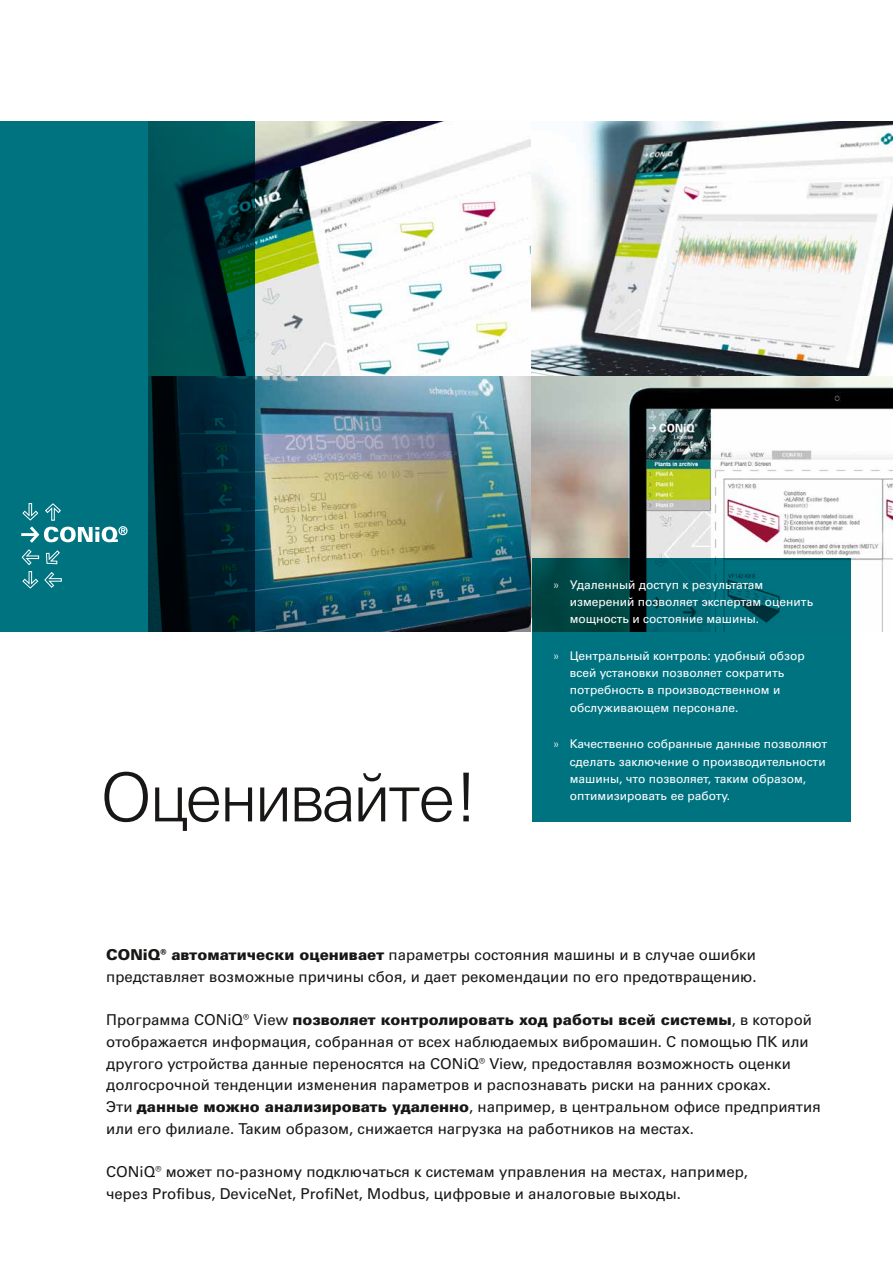
<style>
.page{position:relative;width:893px;height:1263px;background:#fff}
.page>*{position:absolute;margin:0;border:0;box-sizing:border-box;transform-origin:0 0}
.t1{font:300 67.5px "Univers LTCYR 45";letter-spacing:-.04em;color:#181716}
.t2{font:15px/21.8px "Univers Cyr";color:#181716}
.t3{font:12px/17.2px "Univers Cyr";color:#fff}
.s1{font-family:"Univers LTCYR 45";font-weight:300}
.s2{font-weight:900}
</style>
<div class="page">
<img style="left:255px;top:121px;width:638px;height:510px">
<svg style="left:0;top:121px;width:255px;height:510px;background:#005561"></svg>
<svg style="left:21px;top:549px;width:41px;height:40px;background:#278894"></svg>
<svg style="left:21px;top:503px;width:107px;height:40px;background:#35909b"></svg>
<svg style="left:531px;top:558px;width:319px;height:263px;background:#006c78"></svg>
<h1 class="t1" style="left:100px;top:753px;width:381px">Оценивайте!</h1>
<p class="t3" style="left:570px;top:576px;width:245px;text-indent:-17px"><span class="s1">»</span> Удаленный доступ к результатам измерений позволяет экспертам оценить мощность и состояние машины.</p>
<p class="t3" style="left:570px;top:647px;width:237px;text-indent:-17px"><span class="s1">»</span> Центральный контроль: удобный обзор всей установки позволяет сократить потребность в производственном и обслуживающем персонале.</p>
<p class="t3" style="left:570px;top:735px;width:259px;text-indent:-17px"><span class="s1">»</span> Качественно собранные данные позволяют сделать заключение о производительности машины, что позволяет, таким образом, оптимизировать ее работу.</p>
<p class="t2" style="left:106px;top:943px;width:652px"><span class="s2">CONiQ® автоматически оценивает</span> параметры состояния машины и в случае ошибки представляет возможные причины сбоя, и дает рекомендации по его предотвращению.</p>
<p class="t2" style="left:106px;top:1009px;width:716px">Программа CONiQ® View <span class="s2">позволяет контролировать ход работы всей системы</span>, в которой отображается информация, собранная от всех наблюдаемых вибромашин. С помощью ПК или другого устройства данные переносятся на CONiQ® View, предоставляя возможность оценки долгосрочной тенденции изменения параметров и распознавать риски на ранних сроках.<br>Эти <span class="s2">данные можно анализировать удаленно</span>, например, в центральном офисе предприятия или его филиале. Таким образом, снижается нагрузка на работников на местах.</p>
<p class="t2" style="left:106px;top:1161px;width:643px">CONiQ® может по-разному подключаться к системам управления на местах, например, через Profibus, DeviceNet, ProfiNet, Modbus, цифровые и аналоговые выходы.</p>
</div>
